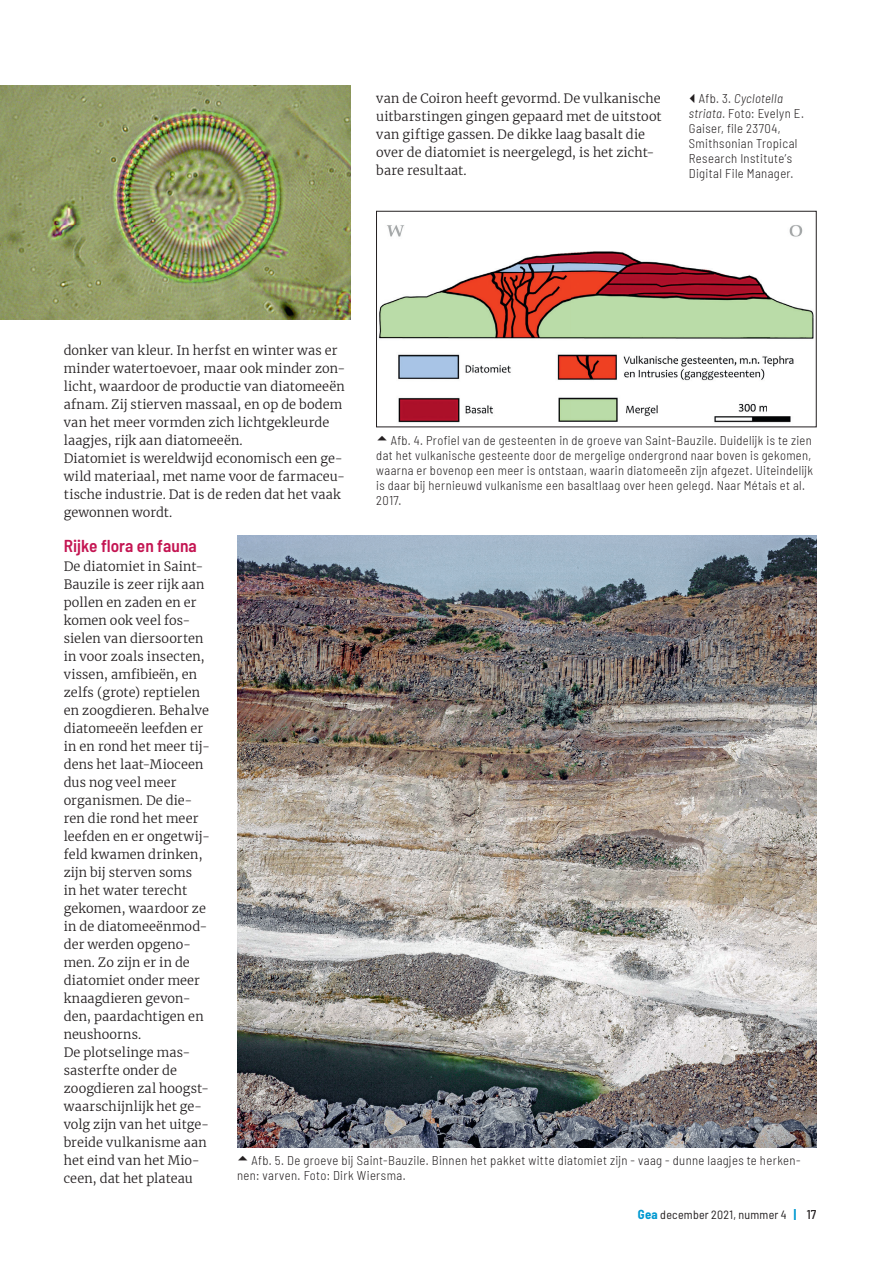
<style>
.page{position:relative;width:893px;height:1263px;background:#fff}
.page>*{position:absolute;margin:0;border:0;box-sizing:border-box;transform-origin:0 0}
.t1{font:600 semi-condensed 17.25px "Barlow";letter-spacing:.005em;color:#c41552}
.t2{font:300 12.75px/18px "Merriweather";letter-spacing:.01em;color:#231f20}
.t3{font:300 semi-condensed 12.75px/15px "Barlow";letter-spacing:.03em;color:#231f20}
.t4{font:semi-condensed 12px "Barlow";letter-spacing:.02em;color:#231f20}
.s1{font-style:italic}
.s2{font-weight:700;font-size:12.75px;color:#0099d1}
.s3{font-weight:500;font-size:12.75px}
</style>
<div class="page">
<img style="left:0;top:85px;width:351px;height:234px">
<svg style="left:376px;top:211px;width:441px;height:216px"></svg>
<img style="left:237px;top:535px;width:579px;height:612px">
<p class="t2" style="left:376px;top:89px;width:287px">van de Coiron heeft gevormd. De vulkanische uitbarstingen gingen gepaard met de uitstoot van giftige gassen. De dikke laag basalt die over de diatomiet is neergelegd, is het zicht&shy;bare resultaat.</p>
<p class="t3" style="left:689px;top:90px;width:117px;text-indent:10px">Afb. 3. <span class="s1">Cyclotella striata.</span> Foto: Evelyn E.<br>Gaiser, file 23704,<br>Smithsonian Tropical<br>Research Institute’s<br>Digital File Manager.</p>
<p class="t2" style="left:64px;top:341px;width:283px">donker van kleur. In herfst en winter was er minder watertoevoer, maar ook minder zon&shy;licht, waardoor de productie van diatomeeën afnam. Zij stierven massaal, en op de bodem van het meer vormden zich lichtgekleurde laagjes, rijk aan diatomeeën.<br>Diatomiet is wereldwijd economisch een ge&shy;wild materiaal, met name voor de farmaceu&shy;tische industrie. Dat is de reden dat het vaak gewonnen wordt.</p>
<h1 class="t1" style="left:64px;top:533px;width:135px">Rijke flora en fauna</h1>
<p class="t2" style="left:64px;top:557px;width:148px">De diatomiet in Saint-<br>Bauzile is zeer rijk aan pollen en zaden en er komen ook veel fos&shy;sielen van diersoorten in voor zoals insecten, vissen, amfibieën, en zelfs (grote) reptielen en zoogdieren. Behalve diatomeeën leefden er in en rond het meer tij&shy;dens het laat-Mioceen dus nog veel meer organismen. De die&shy;ren die rond het meer leefden en er ongetwij&shy;feld kwamen drinken, zijn bij sterven soms<br>in het water terecht gekomen, waardoor ze in de diatomeeënmod&shy;der werden opgeno&shy;men. Zo zijn er in de diatomiet onder meer knaagdieren gevon&shy;den, paardachtigen en neushoorns.<br>De plotselinge mas&shy;sasterfte onder de zoogdieren zal hoogst&shy;waarschijnlijk het ge&shy;volg zijn van het uitge&shy;breide vulkanisme aan het eind van het Mio&shy;ceen, dat het plateau</p>
<p class="t3" style="left:376px;top:432px;width:438px;text-indent:14px">Afb. 4. Profiel van de gesteenten in de groeve van Saint-Bauzile. Duidelijk is te zien dat het vulkanische gesteente door de mergelige ondergrond naar boven is gekomen, waarna er bovenop een meer is ontstaan, waarin diatomeeën zijn afgezet. Uiteindelijk is daar bij hernieuwd vulkanisme een basaltlaag over heen gelegd. Naar Métais et al.<br>2017.</p>
<p class="t3" style="left:237px;top:1152px;width:565px;text-indent:14px">Afb. 5. De groeve bij Saint-Bauzile. Binnen het pakket witte diatomiet zijn - vaag - dunne laagjes te herken&shy;nen: varven. Foto: Dirk Wiersma.</p>
<p class="t4" style="left:638px;top:1206px;width:180px"><span class="s2">Gea</span> december 2021, nummer 4 <span class="s2">|</span> <span class="s3">17</span></p>
</div>
